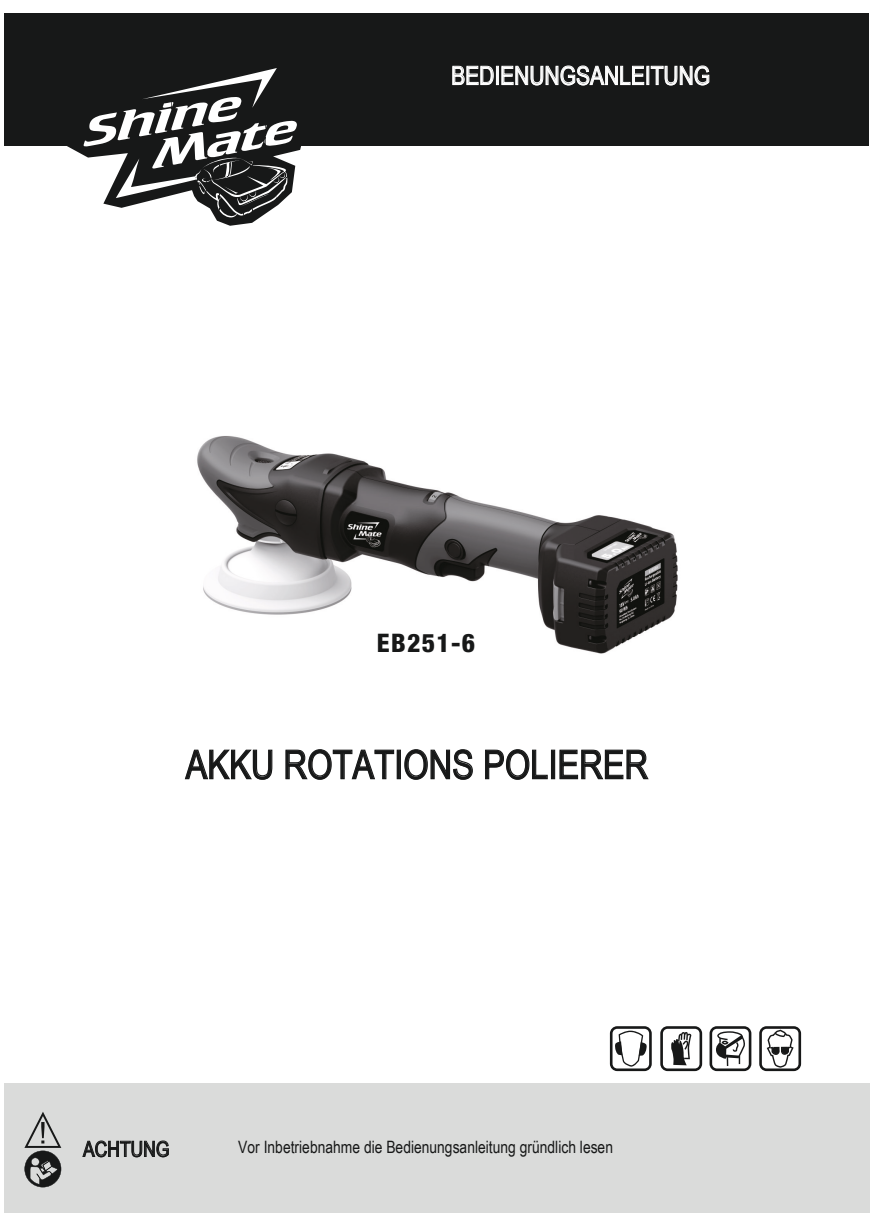
<style>
.page{position:relative;width:874px;height:1225px;background:#fff}
.page>*{position:absolute;margin:0;border:0;box-sizing:border-box;transform-origin:0 0}
.t1{font:39.8px "Arial Narrow";color:#171818}
.t2{font:25.6px "Arial Narrow";color:#fff}
.t3{font:800 condensed 25.6px "Helvetica Neue LT";letter-spacing:.05em;color:#171818}
.t4{font:21.4px "Arial Narrow";color:#171818}
.t5{font:17px "Arial Narrow";color:#171818}
</style>
<div class="page">
<img style="left:197px;top:436px;width:481px;height:218px">
<div style="left:5px;top:13px;width:863px;height:133px;background:#171818"></div>
<svg style="left:67px;top:68px;width:234px;height:158px"></svg>
<svg style="left:709px;top:1026px;width:42px;height:45px"></svg>
<svg style="left:660px;top:1026px;width:41px;height:45px"></svg>
<svg style="left:759px;top:1026px;width:41px;height:45px"></svg>
<svg style="left:609px;top:1026px;width:42px;height:45px"></svg>
<div style="left:5px;top:1083px;width:863px;height:130px;background:#dadbda"></div>
<svg style="left:24px;top:1112px;width:37px;height:75px"></svg>
<h2 class="t2" style="left:451px;top:57px;width:260px">BEDIENUNGSANLEITUNG</h2>
<h2 class="t3" style="left:377px;top:626px;width:100px">EB251-6</h2>
<h1 class="t1" style="left:185px;top:735px;width:464px">AKKU ROTATIONS POLIERER</h1>
<p class="t4" style="left:83px;top:1133px;width:88px">ACHTUNG</p>
<p class="t5" style="left:238px;top:1134px;width:376px">Vor Inbetriebnahme die Bedienungsanleitung gründlich lesen</p>
</div>
